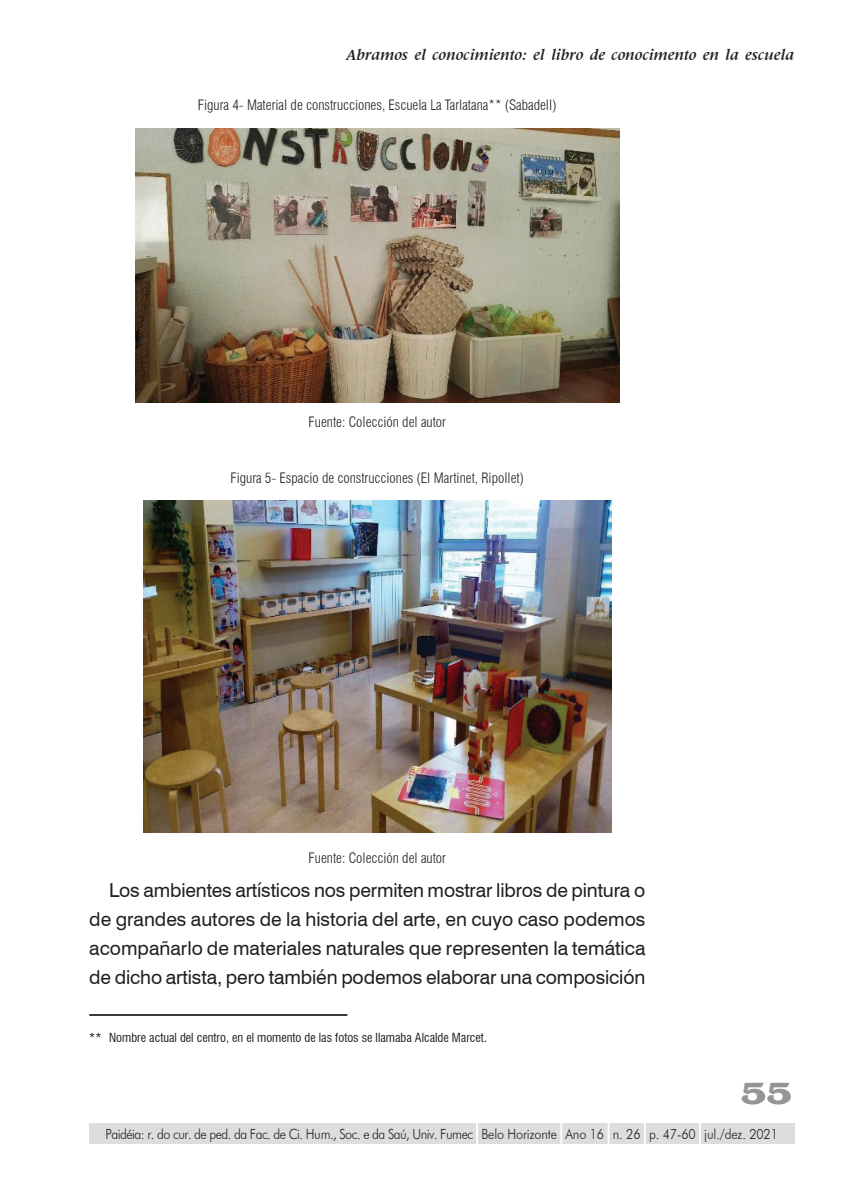
<style>
.page{position:relative;width:844px;height:1191px;background:#fff}
.page>*{position:absolute;margin:0;border:0;box-sizing:border-box;transform-origin:0 0}
.t1{font:31.5px "Latin Wid D";color:#939598;scale:.7 1}
.t2{font:19.25px/28.9px "Swiss 721 BT";letter-spacing:-.005em;color:#231f20;text-align:justify}
.t3{font:italic 700 15.75px "Latin 725 BT";color:#231f20}
.t4{font:300 condensed 14px "Swiss 721 BT";color:#231f20}
.t5{font:300 14px "Futura BT";letter-spacing:-.04em;color:#231f20;scale:.9 1}
.t6{font:condensed 12.25px "Swiss 721 BT";color:#231f20}
</style>
<div class="page">
<div style="left:89px;top:1122px;width:705px;height:21px;background:#dcdddf"></div>
<hr style="left:476px;top:1122px;width:2px;height:23px;background:#fff">
<hr style="left:560px;top:1122px;width:2px;height:23px;background:#fff">
<hr style="left:607px;top:1122px;width:2px;height:23px;background:#fff">
<hr style="left:643px;top:1122px;width:2px;height:23px;background:#fff">
<svg style="left:699px;top:1122px;width:1px;height:21px"></svg>
<img style="left:135px;top:129px;width:484px;height:274px">
<img style="left:143px;top:500px;width:468px;height:332px">
<hr style="left:89px;top:1014px;width:258px;height:1px;background:#231f20">
<p class="t3" style="left:346px;top:46px;width:449px">Abramos el conocimiento: el libro de conocimento en la escuela</p>
<p class="t4" style="left:198px;top:96px;width:360px">Figura 4- Material de construcciones, Escuela La Tarlatana** (Sabadell)</p>
<p class="t4" style="left:308px;top:414px;width:139px">Fuente: Colección del autor</p>
<p class="t4" style="left:230px;top:469px;width:295px">Figura 5- Espacio de construcciones (El Martinet, Ripollet)</p>
<p class="t4" style="left:308px;top:850px;width:139px">Fuente: Colección del autor</p>
<p class="t2" style="left:89px;top:875px;width:557px;text-indent:20px">Los ambientes artísticos nos permiten mostrar libros de pintura o de grandes autores de la historia del arte, en cuyo caso podemos acompañarlo de materiales naturales que representen la temática de dicho artista, pero también podemos elaborar una composición</p>
<p class="t6" style="left:89px;top:1030px;width:399px">** Nombre actual del centro, en el momento de las fotos se llamaba Alcalde Marcet.</p>
<h1 class="t1" style="left:741px;top:1073px;width:74px">55</h1>
<p class="t5" style="left:106px;top:1125px;width:748px">Paidéia: r. do cur. de ped. da Fac. de Ci. Hum., Soc. e da Saú, Univ. Fumec Belo Horizonte Ano 16 n. 26 p. 47-60 jul./dez. 2021</p>
</div>
